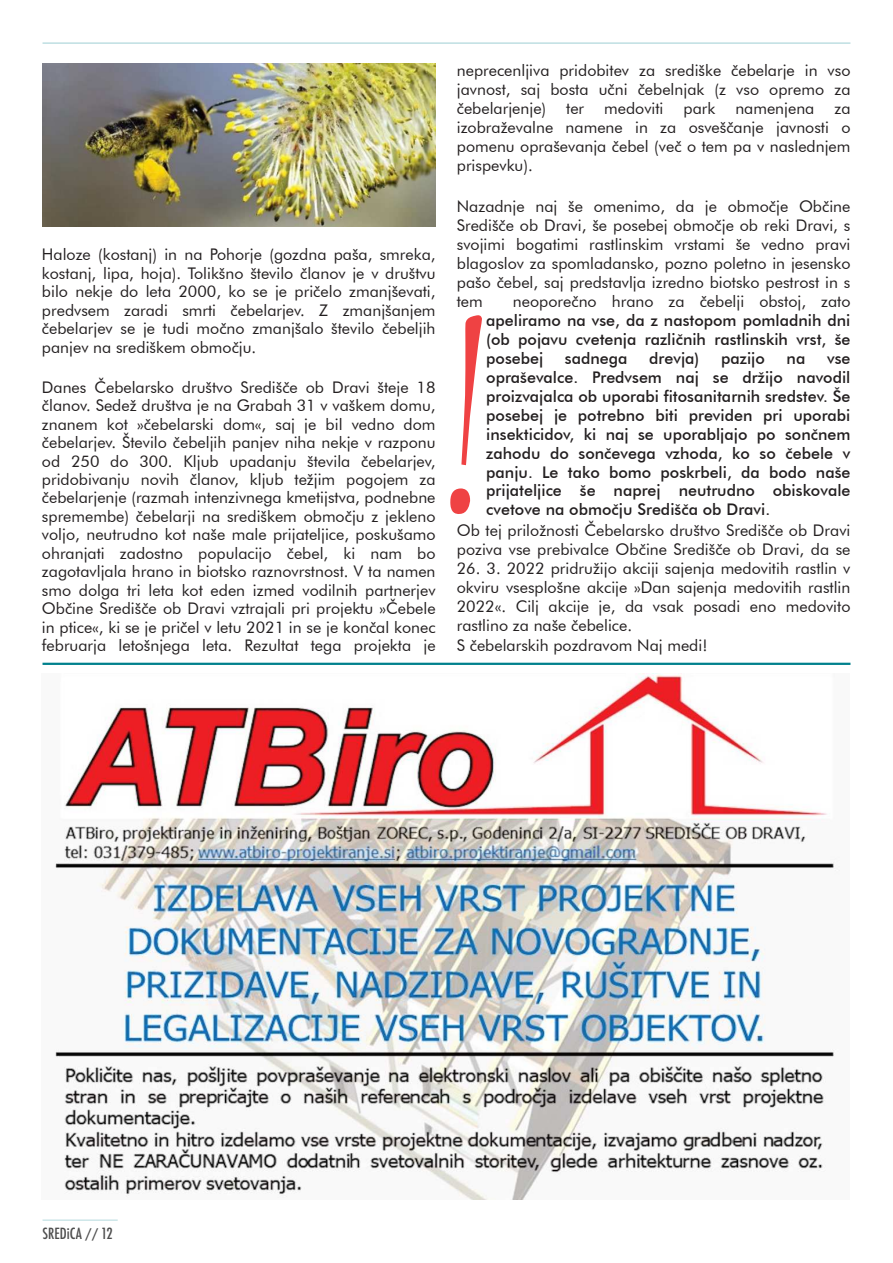
<style>
.page{position:relative;width:893px;height:1263px;background:#fff}
.page>*{position:absolute;margin:0;border:0;box-sizing:border-box;transform-origin:0 0}
.t1{font:16.05px/18.5px "Futura BT";color:#231f20;text-align:justify}
.t2{font:500 16.05px/19px "Futura BT";color:#231f20;text-align:justify}
.t3{font:500 condensed 15px "Futura";color:#4d4d4d}
.s1{font-family:"Futura BT";font-stretch:normal}
</style>
<div class="page">
<hr style="left:43px;top:1219px;width:75px;height:2px;background:#00818d;opacity:.2">
<hr style="left:43px;top:42px;width:807px;height:2px;background:#cde6e8">
<img style="left:43px;top:64px;width:393px;height:162px">
<img style="left:55px;top:673px;width:781px;height:526px">
<hr style="left:43px;top:663px;width:807px;height:2px;background:#00818d">
<svg style="left:450px;top:315px;width:32px;height:199px"></svg>
<p class="t1" style="left:42px;top:247px;width:395px">Haloze (kostanj) in na Pohorje (gozdna paša, smreka, kostanj, lipa, hoja). Tolikšno število članov je v društvu bilo nekje do leta 2000, ko se je pričelo zmanjševati, predvsem zaradi smrti čebelarjev. Z zmanjšanjem čebelarjev se je tudi močno zmanjšalo število čebeljih panjev na središkem območju.</p>
<p class="t1" style="left:42px;top:379px;width:395px">Danes Čebelarsko društvo Središče ob Dravi šteje 18 članov. Sedež društva je na Grabah 31 v vaškem domu, znanem kot »čebelarski dom«, saj je bil vedno dom čebelarjev. Število čebeljih panjev niha nekje v razponu od 250 do 300. Kljub upadanju števila čebelarjev, pridobivanju novih članov, kljub težjim pogojem za čebelarjenje (razmah intenzivnega kmetijstva, podnebne spremembe) čebelarji na središkem območju z jekleno voljo, neutrudno kot naše male prijateljice, poskušamo ohranjati zadostno populacijo čebel, ki nam bo zagotavljala hrano in biotsko raznovrstnost. V ta namen smo dolga tri leta kot eden izmed vodilnih partnerjev Občine Središče ob Dravi vztrajali pri projektu »Čebele in ptice«, ki se je pričel v letu 2021 in se je končal konec februarja letošnjega leta. Rezultat tega projekta je</p>
<p class="t1" style="left:457px;top:62px;width:395px;line-height:19px">neprecenljiva pridobitev za središke čebelarje in vso javnost, saj bosta učni čebelnjak (z vso opremo za čebelarjenje) ter medoviti park namenjena za izobraževalne namene in za osveščanje javnosti o pomenu opraševanja čebel (več o tem pa v naslednjem prispevku).</p>
<p class="t1" style="left:457px;top:198px;width:395px;line-height:19px">Nazadnje naj še omenimo, da je območje Občine Središče ob Dravi, še posebej območje ob reki Dravi, s svojimi bogatimi rastlinskim vrstami še vedno pravi blagoslov za spomladansko, pozno poletno in jesensko pašo čebel, saj predstavlja izredno biotsko pestrost in s tem</p>
<p class="t1" style="left:513px;top:293px;width:339px">neoporečno hrano za čebelji obstoj, zato</p>
<p class="t2" style="left:486px;top:312px;width:366px">apeliramo na vse, da z nastopom pomladnih dni (ob pojavu cvetenja različnih rastlinskih vrst, še posebej</p>
<p class="t2" style="left:565px;top:350px;width:64px">sadnega</p>
<p class="t2" style="left:649px;top:350px;width:52px">drevja)</p>
<p class="t2" style="left:721px;top:350px;width:45px">pazijo</p>
<p class="t2" style="left:787px;top:350px;width:20px">na</p>
<p class="t2" style="left:486px;top:350px;width:366px;text-indent:341px">vse opraševalce. Predvsem naj se držijo navodil proizvajalca ob uporabi fitosanitarnih sredstev. Še posebej je potrebno biti previden pri uporabi insekticidov, ki naj se uporabljajo po sončnem zahodu do sončevega vzhoda, ko so čebele v panju. Le tako bomo poskrbeli, da bodo naše prijateljice še naprej neutrudno obiskovale cvetove na območju Središča ob Dravi.</p>
<p class="t1" style="left:457px;top:522px;width:395px;line-height:19px">Ob tej priložnosti Čebelarsko društvo Središče ob Dravi poziva vse prebivalce Občine Središče ob Dravi, da se</p>
<p class="t1" style="left:457px;top:560px;width:395px;line-height:19px">26. 3. 2022 pridružijo akciji sajenja medovitih rastlin v okviru vsesplošne akcije »Dan sajenja medovitih rastlin 2022«. Cilj akcije je, da vsak posadi eno medovito rastlino za naše čebelice.</p>
<p class="t1" style="left:457px;top:638px;width:252px">S čebelarskih pozdravom Naj medi!</p>
<p class="t3" style="left:43px;top:1226px;width:72px">SREDiCA <span class="s1">//</span> 12</p>
</div>
